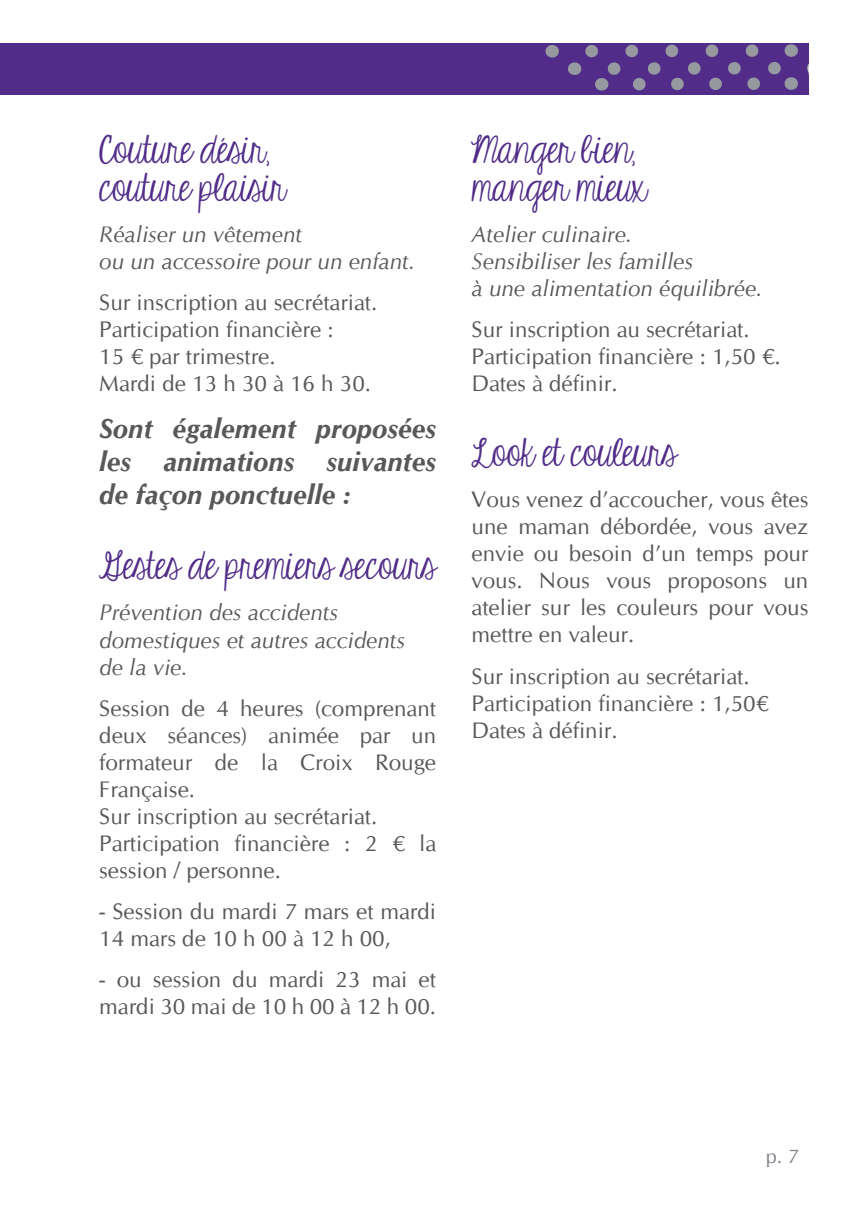
<style>
.page{position:relative;width:851px;height:1205px;background:#fff}
.page>*{position:absolute;margin:0;border:0;box-sizing:border-box;transform-origin:0 0}
.t1{font:40px/37.5px "KG Eyes Wide Open";letter-spacing:-.01em;color:#512d89}
.t2{font:italic 700 27.5px/33px "CG Omega";color:#57585a;text-align:justify}
.t3{font:22.5px/27px "CG Omega";color:#57585a}
.t4{font:italic 22.5px/27px "CG Omega";color:#57585a}
.t5{font:20px "CG Omega";color:#81848b}
</style>
<div class="page">
<div style="left:0;top:43px;width:808px;height:52px;background:#512d89"></div>
<svg style="left:551px;top:45px;width:1px;height:13px"></svg>
<svg style="left:591px;top:44px;width:202px;height:47px"></svg>
<svg style="left:574px;top:62px;width:1px;height:13px"></svg>
<h1 class="t1" style="left:99px;top:133px;width:187px">Couture désir, couture plaisir</h1>
<p class="t4" style="left:99px;top:221px;width:317px">Réaliser un vêtement<br>ou un accessoire pour un enfant.</p>
<p class="t3" style="left:99px;top:289px;width:279px">Sur inscription au secrétariat.<br>Participation financière :<br>15 € par trimestre.<br>Mardi de 13 h 30 à 16 h 30.</p>
<p class="t2" style="left:99px;top:412px;width:338px">Sont également proposées les animations suivantes de façon ponctuelle :</p>
<h1 class="t1" style="left:99px;top:549px;width:338px">Gestes de premiers secours</h1>
<p class="t4" style="left:99px;top:599px;width:307px">Prévention des accidents domestiques et autres accidents de la vie.</p>
<p class="t3" style="left:99px;top:695px;width:338px">Session de 4 heures (comprenant deux séances) animée par un formateur de la Croix Rouge<br>Française.<br>Sur inscription au secrétariat.<br>Participation financière : 2 € la session / personne.</p>
<p class="t3" style="left:99px;top:898px;width:338px">- Session du mardi 7 mars et mardi<br>14 mars de 10 h 00 à 12 h 00,</p>
<p class="t3" style="left:99px;top:966px;width:338px">- ou session du mardi 23 mai et mardi 30 mai de 10 h 00 à 12 h 00.</p>
<h1 class="t1" style="left:471px;top:133px;width:176px">Manger bien, manger mieux</h1>
<p class="t4" style="left:471px;top:221px;width:292px">Atelier culinaire.<br>Sensibiliser les familles<br>à une alimentation équilibrée.</p>
<p class="t3" style="left:471px;top:316px;width:310px">Sur inscription au secrétariat.<br>Participation financière : 1,50 €.<br>Dates à définir.</p>
<h1 class="t1" style="left:471px;top:436px;width:206px">Look et couleurs</h1>
<p class="t3" style="left:471px;top:486px;width:338px;text-align:justify">Vous venez d’accoucher, vous êtes une maman débordée, vous avez envie ou besoin d’un temps pour vous. Nous vous proposons un atelier sur les couleurs pour vous mettre en valeur.</p>
<p class="t3" style="left:471px;top:662px;width:298px">Sur inscription au secrétariat.<br>Participation financière : 1,50€<br>Dates à définir.</p>
<p class="t5" style="left:765px;top:1144px;width:35px">p. 7</p>
</div>
